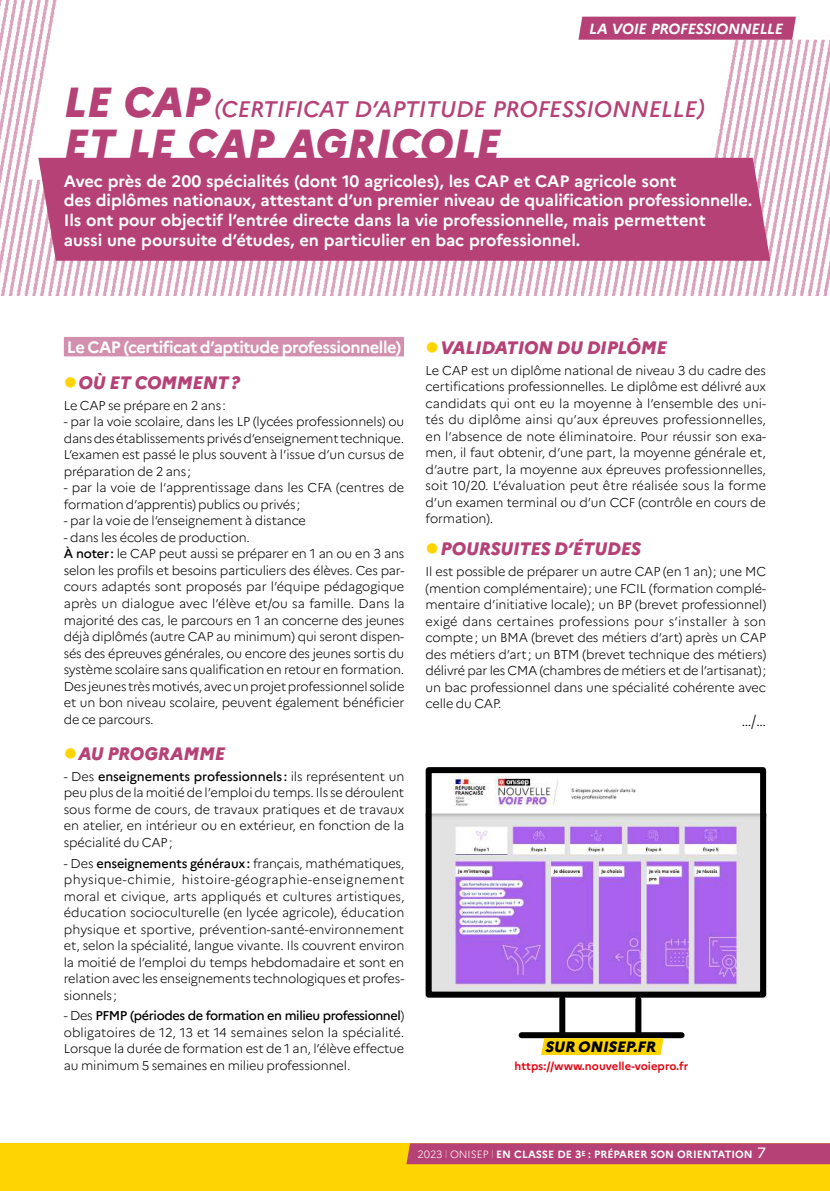
<style>
.page{position:relative;width:830px;height:1191px;background:#fff}
.page>*{position:absolute;margin:0;border:0;box-sizing:border-box;transform-origin:0 0}
.t1{font:italic 800 42px "Marianne";color:#b54176}
.t2{font:italic 500 22.5px "Marianne";color:#b54176}
.t3{font:italic 800 18px "Marianne";letter-spacing:-.01em;color:#b54176}
.t4{font:700 16.5px/19.8px "Marianne";letter-spacing:-.01em;color:#fff}
.t5{font:700 16.5px "Marianne";letter-spacing:-.03em;color:#fff}
.t6{font:italic 800 15px "Marianne";color:#000}
.t7{font:300 15px "Marianne";color:#000}
.t8{font:italic 700 14.7px "Marianne";letter-spacing:-.015em;color:#fff}
.t9{font:300 12.75px/16.5px "Marianne";letter-spacing:-.015em;color:#000;text-align:justify}
.t10{font:700 11.25px "Marianne";color:#e30613}
.t11{font:700 10.5px "Marianne";color:#fff}
.s1{font-weight:800;font-size:42px}
.s2{font-weight:500}
.s3{font-weight:300}
.s4{font-weight:400;font-size:15px}
</style>
<div class="page">
<div style="left:0;top:1143px;width:829px;height:48px;background:#ffd500"></div>
<div style="left:406px;top:1143px;width:423px;height:21px;background:#b54176"></div>
<img style="left:0;top:0;width:829px;height:295px">
<svg style="left:27px;top:0;width:711px;height:180px"></svg>
<div style="left:38px;top:158px;width:732px;height:103px;background:#b54176"></div>
<svg style="left:578px;top:0;width:251px;height:40px"></svg>
<img style="left:432px;top:776px;width:326px;height:214px">
<div style="left:64px;top:337px;width:340px;height:19px;background:#d28fae"></div>
<div style="left:425px;top:767px;width:340px;height:230px;border:6px solid #000"></div>
<div style="left:559px;top:999px;width:6px;height:34px;background:#000"></div>
<div style="left:635px;top:999px;width:6px;height:32px;background:#000"></div>
<div style="left:521px;top:1032px;width:160px;height:6px;background:#000"></div>
<svg style="left:541px;top:1038px;width:122px;height:17px;background:#fed508"></svg>
<p class="t8" style="left:589px;top:20px;width:195px">LA VOIE PROFESSIONNELLE</p>
<h2 class="t2" style="left:64px;top:95px;width:642px"><span class="s1">LE CAP</span> (CERTIFICAT D’APTITUDE PROFESSIONNELLE)</h2>
<h1 class="t1" style="left:64px;top:118px;width:438px">ET LE CAP AGRICOLE</h1>
<p class="t4" style="left:64px;top:171px;width:689px">Avec près de 200 spécialités (dont 10 agricoles), les CAP et CAP agricole sont<br>des diplômes nationaux, attestant d’un premier niveau de qualification professionnelle.<br>Ils ont pour objectif l’entrée directe dans la vie professionnelle, mais permettent<br>aussi une poursuite d’études, en particulier en bac professionnel.</p>
<p class="t5" style="left:67px;top:337px;width:336px">Le CAP (certificat d’aptitude professionnelle)</p>
<h3 class="t3" style="left:79px;top:372px;width:163px">OÙ ET COMMENT?</h3>
<p class="t9" style="left:64px;top:397px;width:164px">Le CAP se prépare en 2 ans:</p>
<p class="t9" style="left:64px;top:413px;width:342px">- par la voie scolaire, dans les LP (lycées professionnels) ou dans des établissements privés d’enseignement technique.<br>L’examen est passé le plus souvent à l’issue d’un cursus de préparation de 2 ans;</p>
<p class="t9" style="left:64px;top:479px;width:341px">- par la voie de l’apprentissage dans les CFA (centres de formation d’apprentis) publics ou privés;</p>
<p class="t9" style="left:64px;top:512px;width:243px">- par la voie de l’enseignement à distance</p>
<p class="t9" style="left:64px;top:529px;width:342px;text-align:left">- dans les écoles de production.<br><span class="s2">À noter:</span> le CAP peut aussi se préparer en 1 an ou en 3 ans selon les profils et besoins particuliers des élèves. Ces par&shy;cours adaptés sont proposés par l’équipe pédagogique après un dialogue avec l’élève et/ou sa famille. Dans la majorité des cas, le parcours en 1 an concerne des jeunes déjà diplômés (autre CAP au minimum) qui seront dispen&shy;sés des épreuves générales, ou encore des jeunes sortis du système scolaire sans qualification en retour en formation.<br>Des jeunes très motivés, avec un projet professionnel solide et un bon niveau scolaire, peuvent également bénéficier de ce parcours.</p>
<h3 class="t3" style="left:79px;top:742px;width:148px">AU PROGRAMME</h3>
<p class="t9" style="left:64px;top:768px;width:342px">- Des <span class="s2">enseignements professionnels :</span> ils représentent un peu plus de la moitié de l’emploi du temps. Ils se déroulent sous forme de cours, de travaux pratiques et de travaux en atelier, en intérieur ou en extérieur, en fonction de la spécialité du CAP;</p>
<p class="t9" style="left:64px;top:854px;width:342px">- Des <span class="s2">enseignements généraux:</span> français, mathématiques, physique-chimie, histoire-géographie-enseignement moral et civique, arts appliqués et cultures artistiques, éducation socioculturelle (en lycée agricole), éducation physique et sportive, prévention-santé-environnement et, selon la spécialité, langue vivante. Ils couvrent environ la moitié de l’emploi du temps hebdomadaire et sont en relation avec les enseignements technologiques et profes&shy;sionnels;</p>
<p class="t9" style="left:64px;top:1007px;width:342px">- Des <span class="s2">PFMP (périodes de formation en milieu professionnel</span>) obligatoires de 12, 13 et 14 semaines selon la spécialité.<br>Lorsque la durée de formation est de 1 an, l’élève effectue au minimum 5 semaines en milieu professionnel.</p>
<h3 class="t3" style="left:440px;top:336px;width:228px">VALIDATION DU DIPLÔME</h3>
<p class="t9" style="left:425px;top:362px;width:342px">Le CAP est un diplôme national de niveau 3 du cadre des certifications professionnelles. Le diplôme est délivré aux candidats qui ont eu la moyenne à l’ensemble des uni&shy;tés du diplôme ainsi qu’aux épreuves professionnelles, en l’absence de note éliminatoire. Pour réussir son exa&shy;men, il faut obtenir, d’une part, la moyenne générale et, d’autre part, la moyenne aux épreuves professionnelles, soit 10/20. L’évaluation peut être réalisée sous la forme d’un examen terminal ou d’un CCF (contrôle en cours de formation).</p>
<h3 class="t3" style="left:440px;top:538px;width:202px">POURSUITES D’ÉTUDES</h3>
<p class="t9" style="left:425px;top:563px;width:342px">Il est possible de préparer un autre CAP (en 1 an); une MC (mention complémentaire); une FCIL (formation complé&shy;mentaire d’initiative locale); un BP (brevet professionnel) exigé dans certaines professions pour s’installer à son compte; un BMA (brevet des métiers d’art) après un CAP des métiers d’art ; un BTM (brevet technique des métiers) délivré par les CMA (chambres de métiers et de l’artisanat); un bac professionnel dans une spécialité cohérente avec celle du CAP.</p>
<p class="t7" style="left:741px;top:711px;width:26px">…/…</p>
<p class="t6" style="left:544px;top:1037px;width:115px">SUR ONISEP.FR</p>
<p class="t10" style="left:514px;top:1059px;width:175px">https://www.nouvelle-voiepro.fr</p>
<p class="t11" style="left:417px;top:1148px;width:350px"><span class="s3">2023 l ONISEP l</span> EN CLASSE DE 3<sup>E</sup> : PRÉPARER SON ORIENTATION <span class="s4">7</span></p>
</div>
